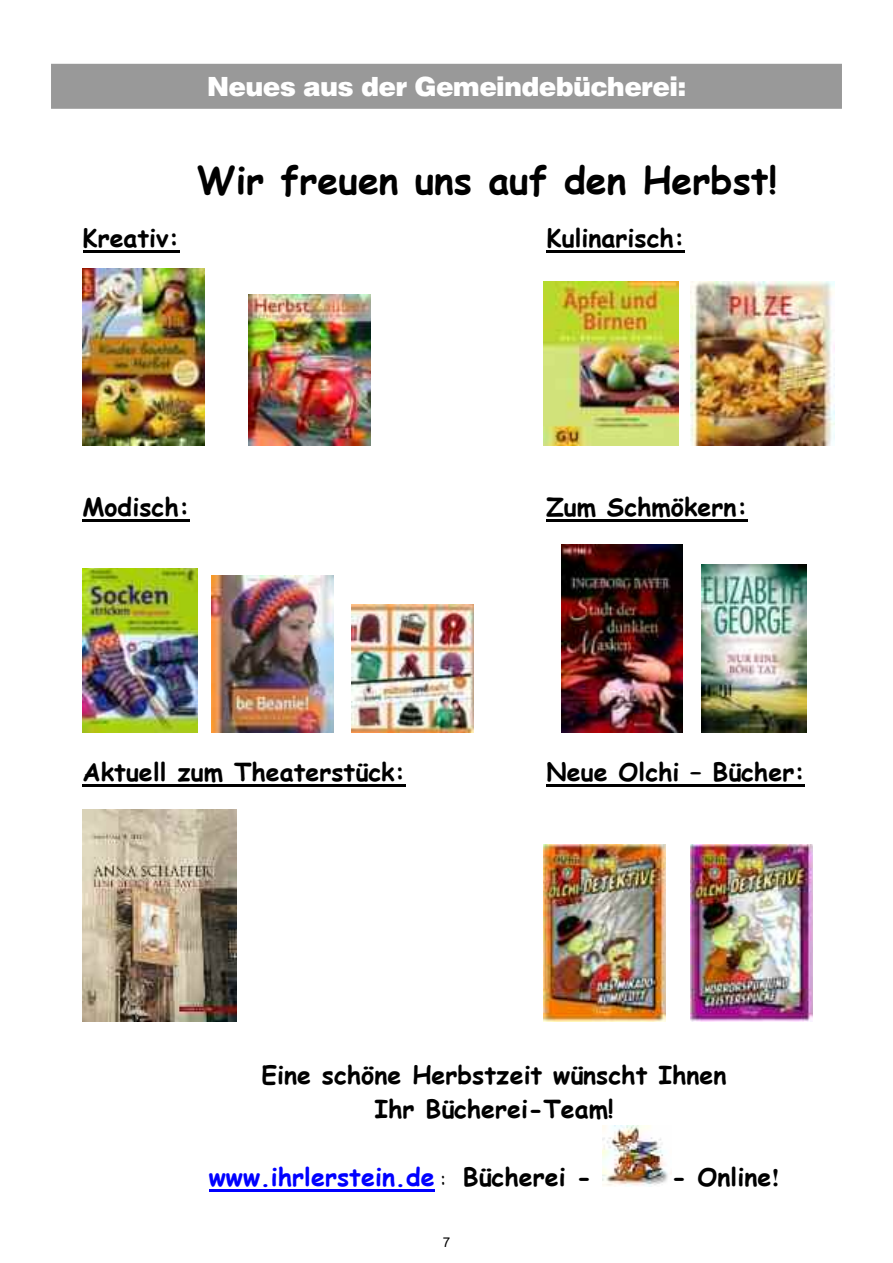
<style>
.page{position:relative;width:893px;height:1263px;background:#fff}
.page>*{position:absolute;margin:0;border:0;box-sizing:border-box;transform-origin:0 0}
.t1{font:700 37.5px "Comic Sans MS";color:#000}
.t2{font:900 27px "Helvetica BQ";color:#fff}
.t3{font:700 24.9px/34.8px "Comic Sans MS";color:#000;text-align:center}
.t4{font:700 24.9px "Comic Sans MS";color:#00f}
.t5{font:13.5px "Arial";color:#000}
.s1{font-weight:400;font-size:18.75px;color:#000}
.s2{color:#000}
.s3{font-family:"Times New Roman"}
</style>
<div class="page">
<div style="left:51px;top:64px;width:791px;height:45px;background:#999"></div>
<img style="left:352px;top:605px;width:122px;height:127px">
<hr style="left:83px;top:250px;width:96px;height:2px;background:#000">
<hr style="left:547px;top:250px;width:138px;height:2px;background:#000">
<img style="left:83px;top:268px;width:121px;height:177px">
<img style="left:248px;top:294px;width:122px;height:151px">
<img style="left:543px;top:281px;width:135px;height:164px">
<img style="left:691px;top:281px;width:144px;height:164px">
<hr style="left:83px;top:519px;width:107px;height:2px;background:#000">
<hr style="left:547px;top:519px;width:201px;height:2px;background:#000">
<img style="left:562px;top:545px;width:120px;height:187px">
<img style="left:701px;top:564px;width:105px;height:168px">
<img style="left:83px;top:568px;width:114px;height:164px">
<img style="left:211px;top:575px;width:122px;height:157px">
<hr style="left:83px;top:784px;width:323px;height:2px;background:#000">
<hr style="left:547px;top:784px;width:258px;height:2px;background:#000">
<img style="left:83px;top:810px;width:153px;height:211px">
<img style="left:543px;top:844px;width:122px;height:177px">
<img style="left:691px;top:844px;width:121px;height:177px">
<hr style="left:209px;top:1190px;width:226px;height:2px;background:#00f">
<img style="left:603px;top:1125px;width:65px;height:61px">
<p class="t2" style="left:207px;top:72px;width:479px">Neues aus der Gemeindebücherei:</p>
<h1 class="t1" style="left:197px;top:152px;width:582px">Wir freuen uns auf den Herbst!</h1>
<p class="t3" style="left:83px;top:219px;width:98px">Kreativ:</p>
<p class="t3" style="left:547px;top:219px;width:140px">Kulinarisch:</p>
<p class="t3" style="left:83px;top:488px;width:108px">Modisch:</p>
<p class="t3" style="left:547px;top:488px;width:202px">Zum Schmökern:</p>
<p class="t3" style="left:83px;top:754px;width:324px">Aktuell zum Theaterstück:</p>
<p class="t3" style="left:547px;top:754px;width:134px">Neue Olchi</p>
<p class="t3" style="left:712px;top:754px;width:94px">Bücher:</p>
<p class="t3" style="left:262px;top:1056px;width:466px">Eine schöne Herbstzeit wünscht Ihnen<br>Ihr Bücherei-Team!</p>
<p class="t4" style="left:209px;top:1159px;width:384px">www.ihrlerstein.de <span class="s1">:</span> <span class="s2">Bücherei -</span></p>
<p class="t3" style="left:671px;top:1159px;width:110px">- Online<span class="s3">!</span></p>
<p class="t5" style="left:443px;top:1235px;width:9px">7</p>
</div>
